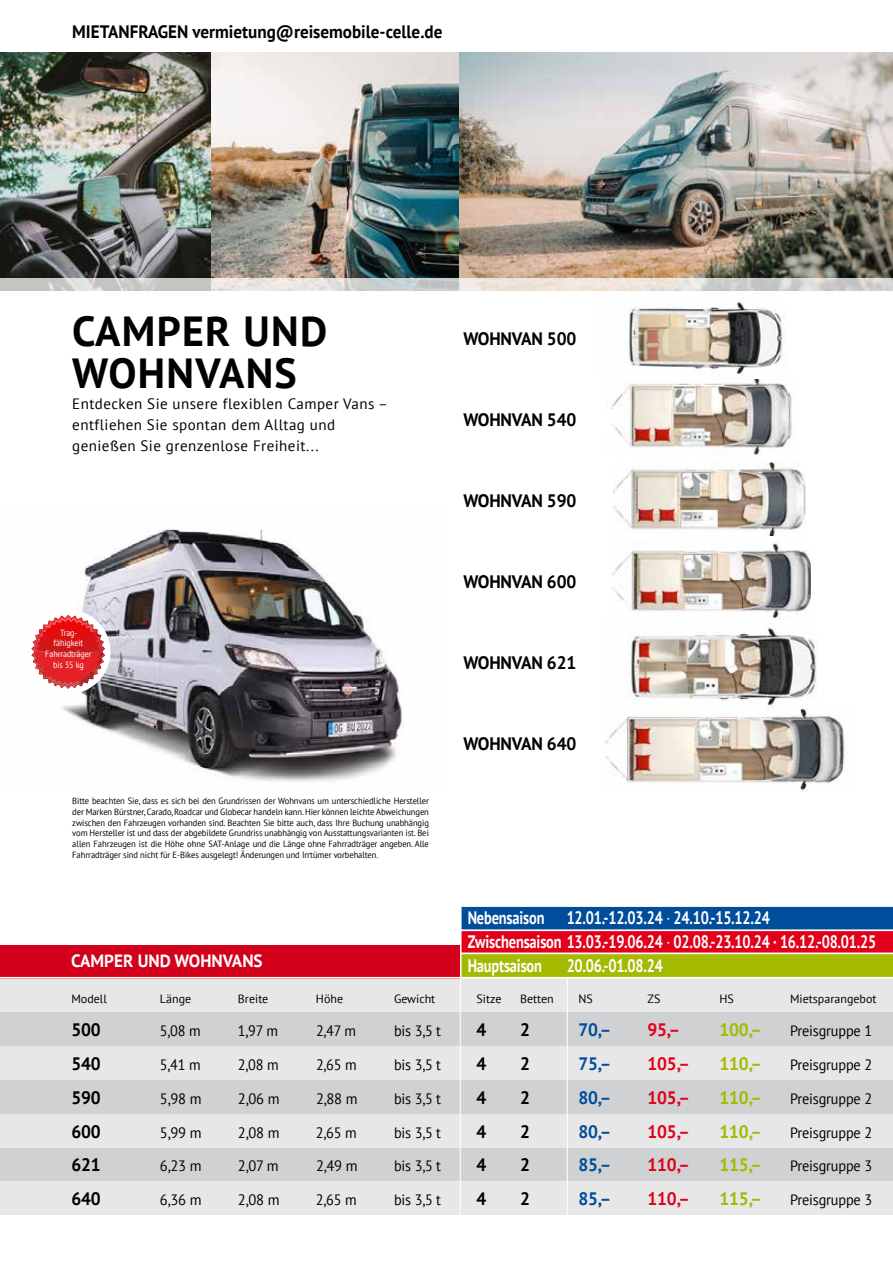
<style>
.page{position:relative;width:893px;height:1263px;background:#fff}
.page>*{position:absolute;margin:0;border:0;box-sizing:border-box;transform-origin:0 0}
.t1{font:700 42px/42px "PT Sans";letter-spacing:.03em;color:#000}
.t2{font:700 18px/23.9px "PT Sans";letter-spacing:-.01em;color:#fff;scale:.8 1}
.t3{font:700 18px "PT Sans";letter-spacing:-.01em;color:#000}
.t4{font:700 18px "PT Sans";letter-spacing:-.01em;color:#000;scale:.95 1}
.t5{font:700 18px "PT Sans";letter-spacing:-.01em;color:#a4ba00}
.t6{font:700 18px "PT Sans";letter-spacing:-.01em;color:#e2001a}
.t7{font:700 18px "PT Sans";letter-spacing:-.01em;color:#004d9b}
.t8{font:700 17.7px "PT Sans";color:#fff}
.t9{font:15px "PT Sans";letter-spacing:-.01em;color:#000;scale:.95 1}
.t10{font:15px/21px "PT Sans";letter-spacing:.03em;color:#000}
.t11{font:15px "PT Sans";letter-spacing:-.01em;color:#000}
.t12{font:12px "PT Sans";color:#000}
.t13{font:9px/10.8px "PT Sans";letter-spacing:-.01em;color:#000;text-align:justify;scale:.95 1}
.t14{font:9px/10.8px "PT Sans";letter-spacing:-.01em;color:#fff;text-align:center;scale:.9 1}
.s1{font-weight:400}
</style>
<div class="page">
<img style="left:62px;top:528px;width:342px;height:253px">
<img style="left:0;top:52px;width:459px;height:227px">
<div style="left:0;top:978px;width:893px;height:237px;background:#d0d1d2"></div>
<img style="left:459px;top:52px;width:434px;height:227px">
<svg style="left:461px;top:906px;width:432px;height:71px;background:#886349"></svg>
<div style="left:0;top:978px;width:893px;height:34px;background:#e7e7e8"></div>
<div style="left:0;top:1046px;width:893px;height:34px;background:#e7e7e8"></div>
<div style="left:0;top:1115px;width:893px;height:33px;background:#e7e7e8"></div>
<div style="left:0;top:1182px;width:893px;height:33px;background:#e7e7e8"></div>
<hr style="left:460px;top:967px;width:1px;height:292px;background:#fff">
<div style="left:0;top:945px;width:459px;height:33px;background:#d3001b"></div>
<hr style="left:0;top:977px;width:893px;height:2px;background:#fff">
<img style="left:604px;top:708px;width:241px;height:82px">
<svg style="left:0;top:279px;width:893px;height:12px;background:#d9d6d3"></svg>
<svg style="left:31px;top:610px;width:79px;height:84px"></svg>
<img style="left:33px;top:616px;width:71px;height:39px">
<img style="left:34px;top:617px;width:69px;height:69px">
<img style="left:606px;top:379px;width:189px;height:76px">
<img style="left:623px;top:299px;width:163px;height:76px">
<img style="left:611px;top:542px;width:199px;height:76px">
<img style="left:627px;top:628px;width:190px;height:80px">
<img style="left:613px;top:462px;width:193px;height:73px">
<hr style="left:567px;top:978px;width:1px;height:285px;background:#fff">
<h2 class="t4" style="left:72px;top:19px;width:391px">MIETANFRAGEN vermietung@reisemobile-celle.de</h2>
<h1 class="t1" style="left:72px;top:310px;width:256px">CAMPER UND<br>WOHNVANS</h1>
<h3 class="t10" style="left:72px;top:393px;width:317px">Entdecken Sie unsere flexiblen Camper Vans – entfliehen Sie spontan dem Alltag und genießen Sie grenzenlose Freiheit...</h3>
<p class="t14" style="left:45px;top:627px;width:53px">Trag&shy;fähigkeit<br>Fahrradträger bis 35 kg</p>
<p class="t13" style="left:72px;top:795px;width:377px">Bitte beachten Sie, dass es sich bei den Grundrissen der Wohnvans um unterschiedliche Hersteller der Marken Bürstner, Carado, Roadcar und Globecar handeln kann. Hier können leichte Abweichungen zwischen den Fahrzeugen vorhanden sind. Beachten Sie bitte auch, dass Ihre Buchung unabhängig vom Hersteller ist und dass der abgebildete Grundriss unabhängig von Ausstattungsvarianten ist. Bei allen Fahrzeugen ist die Höhe ohne SAT-Anlage und die Länge ohne Fahrradträger angeben. Alle Fahrradträger sind nicht für E-Bikes ausgelegt! Änderungen und Irrtümer vorbehalten.</p>
<h3 class="t8" style="left:71px;top:949px;width:193px">CAMPER UND WOHNVANS</h3>
<h2 class="t3" style="left:463px;top:326px;width:114px">WOHNVAN 500</h2>
<h2 class="t3" style="left:463px;top:407px;width:114px">WOHNVAN 540</h2>
<h2 class="t3" style="left:463px;top:488px;width:114px">WOHNVAN 590</h2>
<h2 class="t3" style="left:463px;top:569px;width:114px">WOHNVAN 600</h2>
<h2 class="t3" style="left:463px;top:650px;width:114px">WOHNVAN 621</h2>
<h2 class="t3" style="left:463px;top:731px;width:114px">WOHNVAN 640</h2>
<h2 class="t2" style="left:468px;top:905px;width:512px">Nebensaison 12.01.-12.03.24 <span class="s1">·</span> 24.10.-15.12.24<br>Zwischensaison 13.03.-19.06.24 <span class="s1">·</span> 02.08.-23.10.24 · 16.12.-08.01.25<br>Hauptsaison</h2>
<h2 class="t2" style="left:567px;top:953px;width:122px">20.06.-01.08.24</h2>
<h3 class="t12" style="left:71px;top:991px;width:37px">Modell</h3>
<h3 class="t12" style="left:160px;top:991px;width:33px">Länge</h3>
<h3 class="t12" style="left:238px;top:991px;width:32px">Breite</h3>
<h3 class="t12" style="left:316px;top:991px;width:29px">Höhe</h3>
<h3 class="t12" style="left:394px;top:991px;width:43px">Gewicht</h3>
<h3 class="t12" style="left:476px;top:991px;width:26px">Sitze</h3>
<h3 class="t12" style="left:520px;top:991px;width:35px">Betten</h3>
<h3 class="t12" style="left:578px;top:991px;width:16px">NS</h3>
<h3 class="t12" style="left:647px;top:991px;width:14px">ZS</h3>
<h3 class="t12" style="left:719px;top:991px;width:16px">HS</h3>
<h3 class="t12" style="left:790px;top:991px;width:88px">Mietsparangebot</h3>
<h2 class="t3" style="left:71px;top:1018px;width:31px">500</h2>
<h3 class="t9" style="left:160px;top:1021px;width:44px">5,08 m</h3>
<h3 class="t9" style="left:238px;top:1021px;width:44px">1,97 m</h3>
<h3 class="t9" style="left:316px;top:1021px;width:44px">2,47 m</h3>
<h3 class="t9" style="left:394px;top:1021px;width:51px">bis 3,5 t</h3>
<h2 class="t3" style="left:476px;top:1018px;width:11px">4</h2>
<h2 class="t3" style="left:520px;top:1018px;width:11px">2</h2>
<h2 class="t7" style="left:578px;top:1018px;width:34px">70,–</h2>
<h2 class="t6" style="left:647px;top:1018px;width:34px">95,–</h2>
<h2 class="t5" style="left:719px;top:1018px;width:44px">100,–</h2>
<h3 class="t9" style="left:790px;top:1021px;width:88px">Preisgruppe 1</h3>
<h2 class="t3" style="left:71px;top:1052px;width:31px">540</h2>
<h3 class="t9" style="left:160px;top:1055px;width:44px">5,41 m</h3>
<h3 class="t9" style="left:238px;top:1055px;width:44px">2,08 m</h3>
<h3 class="t9" style="left:316px;top:1055px;width:44px">2,65 m</h3>
<h3 class="t9" style="left:394px;top:1055px;width:51px">bis 3,5 t</h3>
<h2 class="t3" style="left:476px;top:1052px;width:11px">4</h2>
<h2 class="t3" style="left:520px;top:1052px;width:11px">2</h2>
<h2 class="t7" style="left:578px;top:1052px;width:34px">75,–</h2>
<h2 class="t6" style="left:647px;top:1052px;width:44px">105,–</h2>
<h2 class="t5" style="left:719px;top:1052px;width:44px">110,–</h2>
<h3 class="t9" style="left:790px;top:1055px;width:88px">Preisgruppe 2</h3>
<h2 class="t3" style="left:71px;top:1085px;width:31px">590</h2>
<h3 class="t11" style="left:160px;top:1089px;width:43px">5,98 m</h3>
<h3 class="t11" style="left:238px;top:1089px;width:43px">2,06 m</h3>
<h3 class="t11" style="left:316px;top:1089px;width:43px">2,88 m</h3>
<h3 class="t9" style="left:394px;top:1089px;width:51px">bis 3,5 t</h3>
<h2 class="t3" style="left:476px;top:1085px;width:11px">4</h2>
<h2 class="t3" style="left:520px;top:1085px;width:11px">2</h2>
<h2 class="t7" style="left:578px;top:1085px;width:34px">80,–</h2>
<h2 class="t6" style="left:647px;top:1085px;width:44px">105,–</h2>
<h2 class="t5" style="left:719px;top:1085px;width:44px">110,–</h2>
<h3 class="t9" style="left:790px;top:1089px;width:88px">Preisgruppe 2</h3>
<h2 class="t3" style="left:71px;top:1119px;width:31px">600</h2>
<h3 class="t11" style="left:160px;top:1123px;width:43px">5,99 m</h3>
<h3 class="t11" style="left:238px;top:1123px;width:43px">2,08 m</h3>
<h3 class="t9" style="left:316px;top:1123px;width:44px">2,65 m</h3>
<h3 class="t9" style="left:394px;top:1123px;width:51px">bis 3,5 t</h3>
<h2 class="t3" style="left:476px;top:1119px;width:11px">4</h2>
<h2 class="t3" style="left:520px;top:1119px;width:11px">2</h2>
<h2 class="t7" style="left:578px;top:1119px;width:34px">80,–</h2>
<h2 class="t6" style="left:647px;top:1119px;width:44px">105,–</h2>
<h2 class="t5" style="left:719px;top:1119px;width:44px">110,–</h2>
<h3 class="t9" style="left:790px;top:1123px;width:88px">Preisgruppe 2</h3>
<h2 class="t3" style="left:71px;top:1153px;width:31px">621</h2>
<h3 class="t11" style="left:160px;top:1156px;width:43px">6,23 m</h3>
<h3 class="t11" style="left:238px;top:1156px;width:42px">2,07 m</h3>
<h3 class="t11" style="left:316px;top:1156px;width:43px">2,49 m</h3>
<h3 class="t9" style="left:394px;top:1156px;width:51px">bis 3,5 t</h3>
<h2 class="t3" style="left:476px;top:1153px;width:11px">4</h2>
<h2 class="t3" style="left:520px;top:1153px;width:11px">2</h2>
<h2 class="t7" style="left:578px;top:1153px;width:34px">85,–</h2>
<h2 class="t6" style="left:647px;top:1153px;width:44px">110,–</h2>
<h2 class="t5" style="left:719px;top:1153px;width:44px">115,–</h2>
<h3 class="t9" style="left:790px;top:1156px;width:88px">Preisgruppe 3</h3>
<h2 class="t3" style="left:71px;top:1187px;width:31px">640</h2>
<h3 class="t11" style="left:160px;top:1190px;width:43px">6,36 m</h3>
<h3 class="t11" style="left:238px;top:1190px;width:43px">2,08 m</h3>
<h3 class="t9" style="left:316px;top:1190px;width:44px">2,65 m</h3>
<h3 class="t9" style="left:394px;top:1190px;width:51px">bis 3,5 t</h3>
<h2 class="t3" style="left:476px;top:1187px;width:11px">4</h2>
<h2 class="t3" style="left:520px;top:1187px;width:11px">2</h2>
<h2 class="t7" style="left:578px;top:1187px;width:34px">85,–</h2>
<h2 class="t6" style="left:647px;top:1187px;width:44px">110,–</h2>
<h2 class="t5" style="left:719px;top:1187px;width:44px">115,–</h2>
<h3 class="t9" style="left:790px;top:1190px;width:88px">Preisgruppe 3</h3>
</div>
